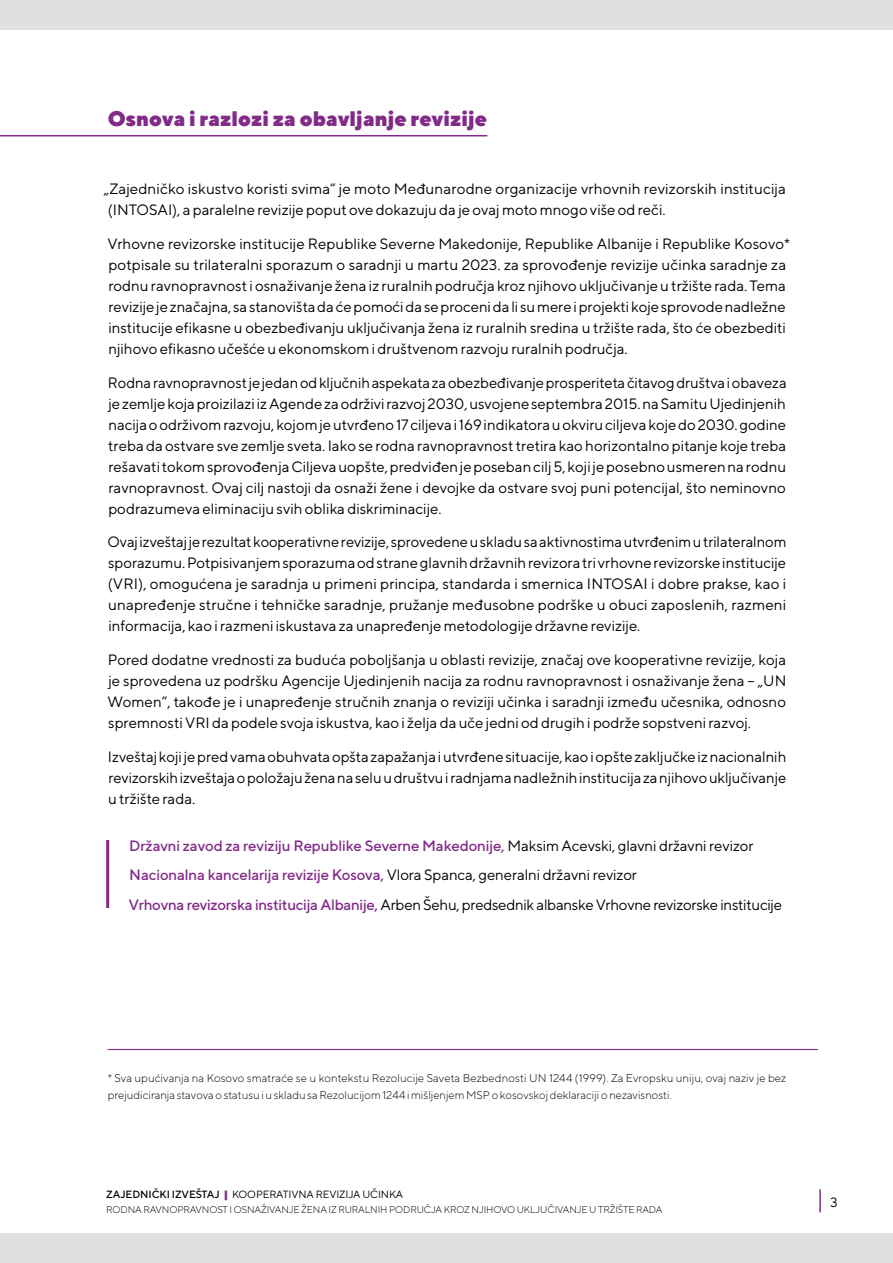
<style>
.page{position:relative;width:893px;height:1263px;background:#fff}
.page>*{position:absolute;margin:0;border:0;box-sizing:border-box;transform-origin:0 0}
.Heading_1{font:900 21px "TT Norms";color:#822a88}
.t1{font:15px/21px "TT Norms";color:#000;text-align:justify}
.t2{font:500 15px "TT Norms";letter-spacing:-.01em;color:#822a88}
.t3{font:15px "TT Norms";letter-spacing:-.02em;color:#000}
.t4{font:13.5px "TT Norms";color:#000}
.t5{font:300 11.25px/16.5px "TT Norms";color:#000}
.t6{font:10.5px "TT Norms";letter-spacing:-.01em;color:#000}
.t7{font:300 9.75px "TT Norms";letter-spacing:-.01em;color:#000}
.s1{font-weight:400;color:#000}
.s2{font-weight:500;color:#822a88}
.s3{font-weight:500}
.s4{font-weight:900;color:#822a88}
</style>
<div class="page">
<hr style="left:819px;top:1189px;width:2px;height:23px;background:#822a88">
<div style="left:0;top:1233px;width:893px;height:30px;background:#e0e0df"></div>
<div style="left:0;top:0;width:893px;height:30px;background:#e0e0df"></div>
<hr style="left:0;top:135px;width:487px;height:1px;background:#822a88">
<hr style="left:106px;top:840px;width:3px;height:68px;background:#822a88">
<hr style="left:108px;top:1049px;width:710px;height:1px;background:#822a88">
<p class="Heading_1" style="left:108px;top:105px;width:381px">Osnova i razlozi za obavljanje revizije</p>
<p class="t1" style="left:104px;top:178px;width:684px">„Zajedničko iskustvo koristi svima“ je moto Međunarodne organizacije vrhovnih revizorskih institucija (INTOSAI), a paralelne revizije poput ove dokazuju da je ovaj moto mnogo više od reči.</p>
<p class="t1" style="left:107px;top:233px;width:684px;text-align:left">Vrhovne revizorske institucije Republike Severne Makedonije, Republike Albanije i Republike Kosovo* potpisale su trilateralni sporazum o saradnji u martu 2023. za sprovođenje revizije učinka saradnje za rodnu ravnopravnost i osnaživanje žena iz ruralnih područja kroz njihovo uključivanje u tržište rada. Tema revizije je značajna, sa stanovišta da će pomoći da se proceni da li su mere i projekti koje sprovode nadležne institucije efikasne u obezbeđivanju uključivanja žena iz ruralnih sredina u tržište rada, što će obezbediti njihovo efikasno učešće u ekonomskom i društvenom razvoju ruralnih područja.</p>
<p class="t1" style="left:108px;top:371px;width:680px">Rodna ravnopravnost je jedan od ključnih aspekata za obezbeđivanje prosperiteta čitavog društva i obaveza je zemlje koja proizilazi iz Agende za održivi razvoj 2030, usvojene septembra 2015. na Samitu Ujedinjenih nacija o održivom razvoju, kojom je utvrđeno 17 ciljeva i 169 indikatora u okviru ciljeva koje do 2030. godine treba da ostvare sve zemlje sveta. Iako se rodna ravnopravnost tretira kao horizontalno pitanje koje treba rešavati tokom sprovođenja Ciljeva uopšte, predviđen je poseban cilj 5, koji je posebno usmeren na rodnu ravnopravnost. Ovaj cilj nastoji da osnaži žene i devojke da ostvare svoj puni potencijal, što neminovno podrazumeva eliminaciju svih oblika diskriminacije.</p>
<p class="t1" style="left:108px;top:531px;width:680px">Ovaj izveštaj je rezultat kooperativne revizije, sprovedene u skladu sa aktivnostima utvrđenim u trilateralnom sporazumu. Potpisivanjem sporazuma od strane glavnih državnih revizora tri vrhovne revizorske institucije (VRI), omogućena je saradnja u primeni principa, standarda i smernica INTOSAI i dobre prakse, kao i unapređenje stručne i tehničke saradnje, pružanje međusobne podrške u obuci zaposlenih, razmeni informacija, kao i razmeni iskustava za unapređenje metodologije državne revizije.</p>
<p class="t1" style="left:108px;top:649px;width:680px">Pored dodatne vrednosti za buduća poboljšanja u oblasti revizije, značaj ove kooperativne revizije, koja je sprovedena uz podršku Agencije Ujedinjenih nacija za rodnu ravnopravnost i osnaživanje žena – „UN Women“, takođe je i unapređenje stručnih znanja o reviziji učinka i saradnji između učesnika, odnosno spremnosti VRI da podele svoja iskustva, kao i želja da uče jedni od drugih i podrže sopstveni razvoj.</p>
<p class="t1" style="left:108px;top:746px;width:680px">Izveštaj koji je pred vama obuhvata opšta zapažanja i utvrđene situacije, kao i opšte zaključke iz nacionalnih revizorskih izveštaja o položaju žena na selu u društvu i radnjama nadležnih institucija za njihovo uključivanje u tržište rada.</p>
<p class="t2" style="left:129px;top:836px;width:626px">Državni zavod za reviziju Republike Severne Makedonije, <span class="s1">Maksim Acevski, glavni državni revizor</span></p>
<p class="t2" style="left:129px;top:866px;width:509px">Nacionalna kancelarija revizije Kosova, <span class="s1">Vlora Spanca, generalni državni revizor</span></p>
<p class="t3" style="left:129px;top:895px;width:655px"><span class="s2">Vrhovna revizorska institucija Albanije,</span> Arben Šehu, predsednik albanske Vrhovne revizorske institucije</p>
<p class="t5" style="left:108px;top:1070px;width:680px">* Sva upućivanja na Kosovo smatraće se u kontekstu Rezolucije Saveta Bezbednosti UN 1244 (1999). Za Evropsku uniju, ovaj naziv je bez prejudiciranja stavova o statusu i u skladu sa Rezolucijom 1244 i mišljenjem MSP o kosovskoj deklaraciji o nezavisnosti.</p>
<p class="t6" style="left:106px;top:1188px;width:298px"><span class="s3">ZAJEDNIČKI IZVEŠTAJ</span> <span class="s4">|</span> KOOPERATIVNA REVIZIJA UČINKA</p>
<p class="t7" style="left:106px;top:1204px;width:557px">RODNA RAVNOPRAVNOST I OSNAŽIVANJE ŽENA IZ RURALNIH PODRUČJA KROZ NJIHOVO UKLJUČIVANJE U TRŽIŠTE RADA</p>
<p class="t4" style="left:830px;top:1194px;width:9px">3</p>
</div>
